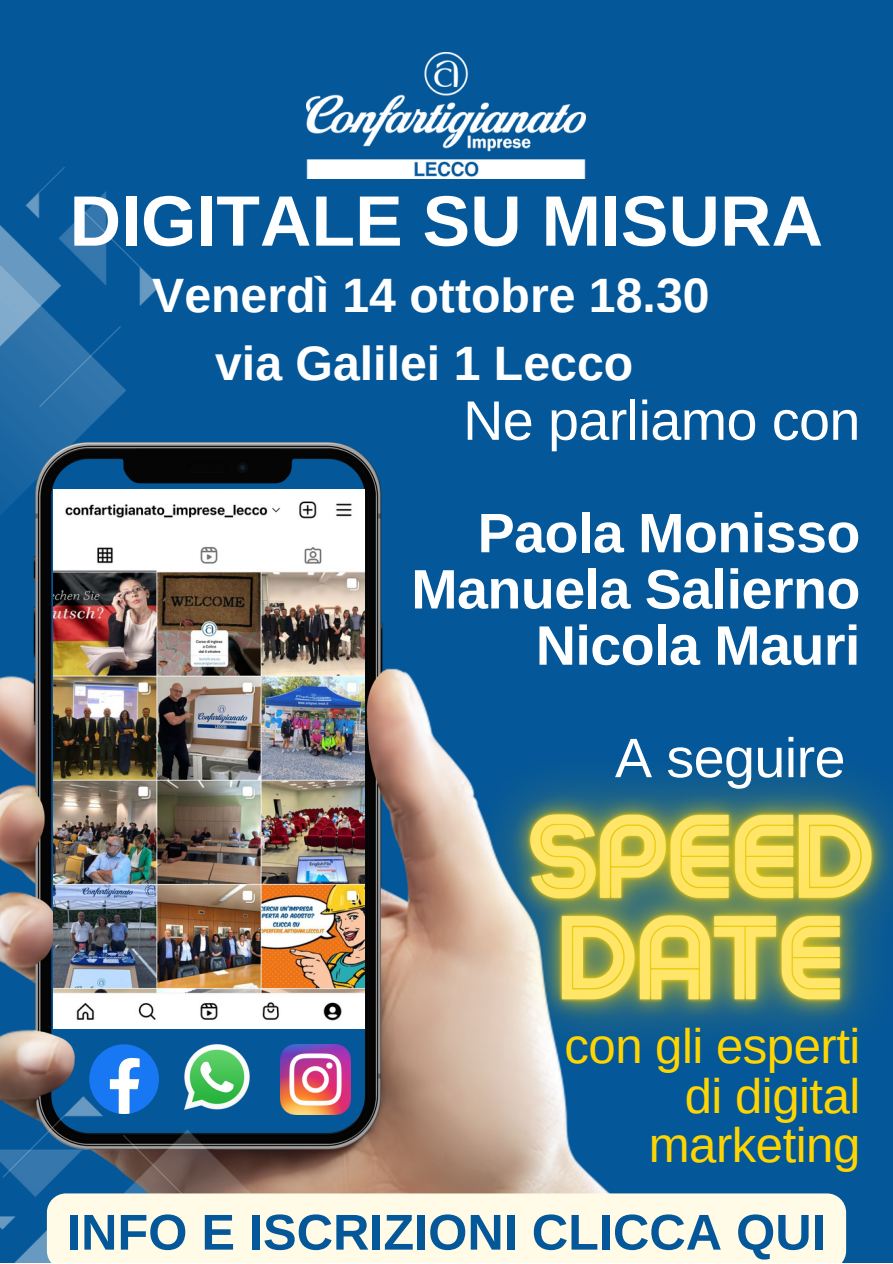
<style>
.page{position:relative;width:893px;height:1264px;background:#fff}
.page>*{position:absolute;margin:0;border:0;box-sizing:border-box;transform-origin:0 0}
.t1{font:700 71.4px "Arimo";color:#fff}
.t2{font:700 55.65px/56.2px "Arimo";letter-spacing:-.01em;color:#fff;text-align:right}
.t3{font:55.65px "Arimo";letter-spacing:-.01em;color:#fff}
.t4{font:700 50.4px "Arimo";color:#045799}
.t5{font:49.05px/49.5px "Arimo";letter-spacing:-.01em;color:#ffd501;text-align:right}
.t6{font:700 48.15px/67.3px "Arimo";color:#fff;text-align:center}
</style>
<div class="page">
<div style="left:0;top:0;width:892px;height:1262px;background:#045799"></div>
<img style="left:0;top:167px;width:159px;height:275px">
<img style="left:0;top:442px;width:610px;height:751px">
<img style="left:0;top:1096px;width:341px;height:166px">
<img style="left:54px;top:489px;width:310px;height:539px">
<svg style="left:89px;top:1044px;width:70px;height:69px"></svg>
<img style="left:184px;top:1044px;width:65px;height:65px">
<img style="left:280px;top:1044px;width:70px;height:69px">
<img style="left:408px;top:671px;width:202px;height:372px">
<img style="left:438px;top:773px;width:454px;height:371px">
<img style="left:307px;top:53px;width:278px;height:126px">
<div style="left:47px;top:1193px;width:799px;height:69px;background:#fffbe6"></div>
<p class="t1" style="left:70px;top:181px;width:755px">DIGITALE SU MISURA</p>
<p class="t6" style="left:152px;top:262px;width:559px">Venerdì 14 ottobre 18.30 via Galilei 1 Lecco</p>
<p class="t3" style="left:463px;top:389px;width:398px">Ne parliamo con</p>
<p class="t2" style="left:411px;top:505px;width:450px">Paola Monisso<br>Manuela Salierno<br>Nicola Mauri</p>
<p class="t3" style="left:615px;top:726px;width:232px">A seguire</p>
<p class="t5" style="left:564px;top:1021px;width:297px">con gli esperti di digital marketing</p>
<p class="t4" style="left:67px;top:1203px;width:760px">INFO E ISCRIZIONI CLICCA QUI</p>
</div>
